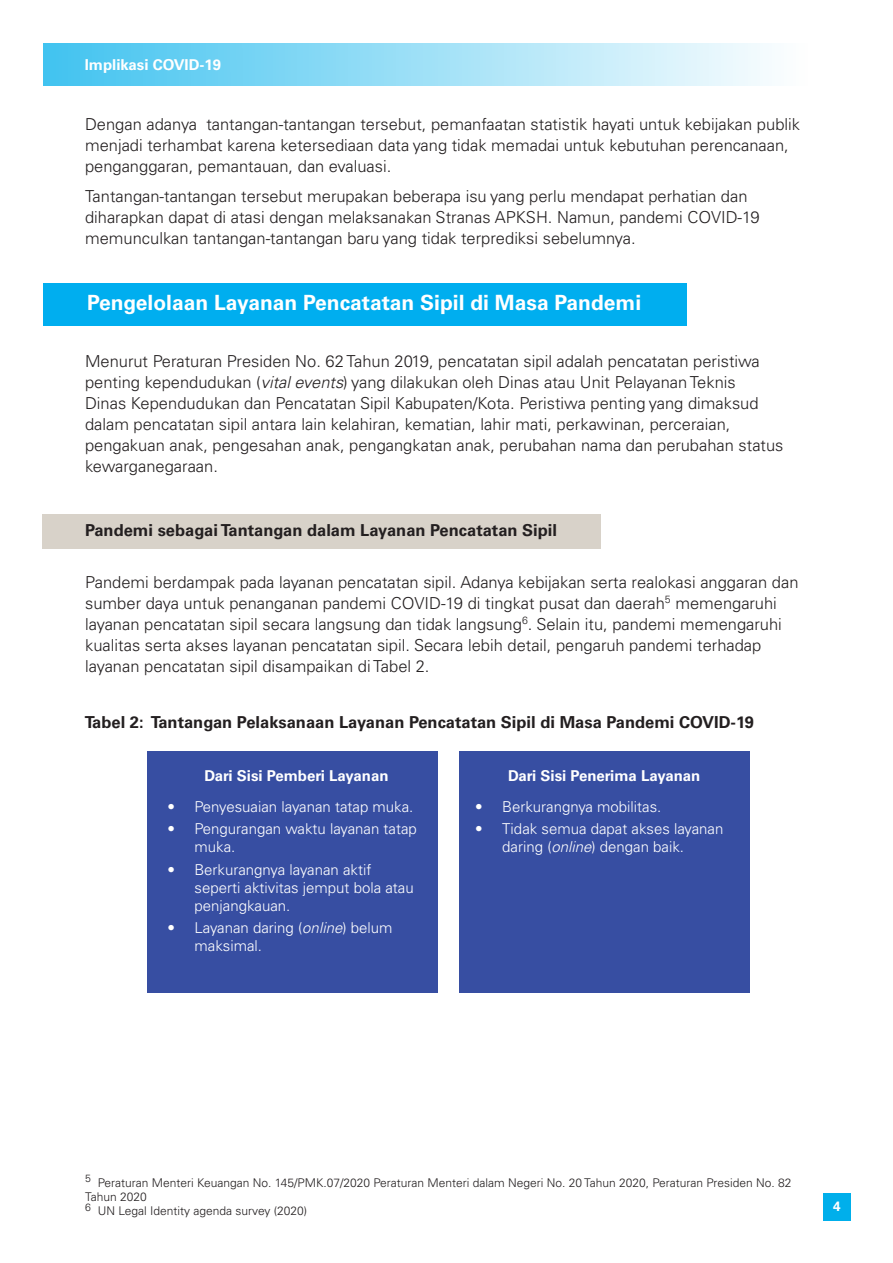
<style>
.page{position:relative;width:893px;height:1263px;background:#fff}
.page>*{position:absolute;margin:0;border:0;box-sizing:border-box;transform-origin:0 0}
.Sub_Judul{font:700 21px "Univers LT Pro 65";color:#fff}
.Isi{font:300 16.5px/21px "Univers LT Pro 45";color:#231f20}
.Isi-2{font:700 16.5px "Univers LT Pro 65";color:#231f20}
.Sub_sub_judul{font:700 16.5px "Univers LT Pro 65";color:#231f20}
.t1{font:300 15px/18px "Univers LT Pro 45";color:#fff}
.Isi-3{font:700 15px "Univers LT Pro 65";color:#fff}
.t2{font:700 13.5px "Univers LT Pro 65";color:#fff}
.Isi-4{font:300 12px/14.4px "Univers LT Pro 45";color:#231f20}
.s1{font-style:italic}
</style>
<div class="page">
<div style="left:43px;top:43px;width:807px;height:42px;background:linear-gradient(to right,#41c3f0,#fff)"></div>
<div style="left:823px;top:1193px;width:27px;height:27px;background:#00afeb"></div>
<div style="left:43px;top:514px;width:558px;height:34px;background:#d8d2c9"></div>
<div style="left:148px;top:751px;width:290px;height:241px;background:#374ea2"></div>
<div style="left:459px;top:751px;width:290px;height:241px;background:#374ea2"></div>
<div style="left:43px;top:283px;width:643px;height:43px;background:#00aeef"></div>
<p class="Isi-3" style="left:85px;top:56px;width:138px">Implikasi COVID-19</p>
<p class="Isi" style="left:85px;top:114px;width:716px">Dengan adanya tantangan-tantangan tersebut, pemanfaatan statistik hayati untuk kebijakan publik menjadi terhambat karena ketersediaan data yang tidak memadai untuk kebutuhan perencanaan, penganggaran, pemantauan, dan evaluasi.</p>
<p class="Isi" style="left:85px;top:185px;width:676px">Tantangan-tantangan tersebut merupakan beberapa isu yang perlu mendapat perhatian dan diharapkan dapat di atasi dengan melaksanakan Stranas APKSH. Namun, pandemi COVID-19 memunculkan tantangan-tantangan baru yang tidak terprediksi sebelumnya.</p>
<p class="Sub_Judul" style="left:87px;top:290px;width:556px">Pengelolaan Layanan Pencatatan Sipil di Masa Pandemi</p>
<p class="Isi" style="left:85px;top:350px;width:700px">Menurut Peraturan Presiden No. 62 Tahun 2019, pencatatan sipil adalah pencatatan peristiwa penting kependudukan (<span class="s1">vital events</span>) yang dilakukan oleh Dinas atau Unit Pelayanan Teknis<br>Dinas Kependudukan dan Pencatatan Sipil Kabupaten/Kota. Peristiwa penting yang dimaksud dalam pencatatan sipil antara lain kelahiran, kematian, lahir mati, perkawinan, perceraian, pengakuan anak, pengesahan anak, pengangkatan anak, perubahan nama dan perubahan status kewarganegaraan.</p>
<p class="Sub_sub_judul" style="left:85px;top:521px;width:473px">Pandemi sebagai Tantangan dalam Layanan Pencatatan Sipil</p>
<p class="Isi" style="left:85px;top:571px;width:715px">Pandemi berdampak pada layanan pencatatan sipil. Adanya kebijakan serta realokasi anggaran dan sumber daya untuk penanganan pandemi COVID-19 di tingkat pusat dan daerah<sup>5</sup> memengaruhi layanan pencatatan sipil secara langsung dan tidak langsung<sup>6</sup>. Selain itu, pandemi memengaruhi kualitas serta akses layanan pencatatan sipil. Secara lebih detail, pengaruh pandemi terhadap layanan pencatatan sipil disampaikan di Tabel 2.</p>
<p class="Isi-2" style="left:85px;top:713px;width:671px">Tabel 2: Tantangan Pelaksanaan Layanan Pencatatan Sipil di Masa Pandemi COVID-19</p>
<p class="Isi-3" style="left:205px;top:767px;width:185px">Dari Sisi Pemberi Layanan</p>
<p class="t1" style="left:168px;top:798px;width:247px">• Penyesuaian layanan tatap muka.</p>
<p class="t1" style="left:195px;top:820px;width:224px;text-indent:-27px">• Pengurangan waktu layanan tatap muka.</p>
<p class="t1" style="left:195px;top:860px;width:221px;text-indent:-27px">• Berkurangnya layanan aktif seperti aktivitas jemput bola atau penjangkauan.</p>
<p class="t1" style="left:195px;top:919px;width:199px;text-indent:-27px">• Layanan daring (<span class="s1">online</span>) belum maksimal.</p>
<p class="Isi-3" style="left:508px;top:767px;width:194px">Dari Sisi Penerima Layanan</p>
<p class="t1" style="left:475px;top:798px;width:188px">• Berkurangnya mobilitas.</p>
<p class="t1" style="left:502px;top:820px;width:223px;text-indent:-27px">• Tidak semua dapat akses layanan daring (<span class="s1">online</span>) dengan baik.</p>
<p class="Isi-4" style="left:85px;top:1175px;width:708px"><sup>5</sup> Peraturan Menteri Keuangan No. 145/PMK.07/2020 Peraturan Menteri dalam Negeri No. 20 Tahun 2020, Peraturan Presiden No. 82<br>Tahun 2020</p>
<p class="Isi-4" style="left:85px;top:1204px;width:223px"><sup>6</sup> UN Legal Identity agenda survey (2020)</p>
<p class="t2" style="left:833px;top:1198px;width:9px">4</p>
</div>
